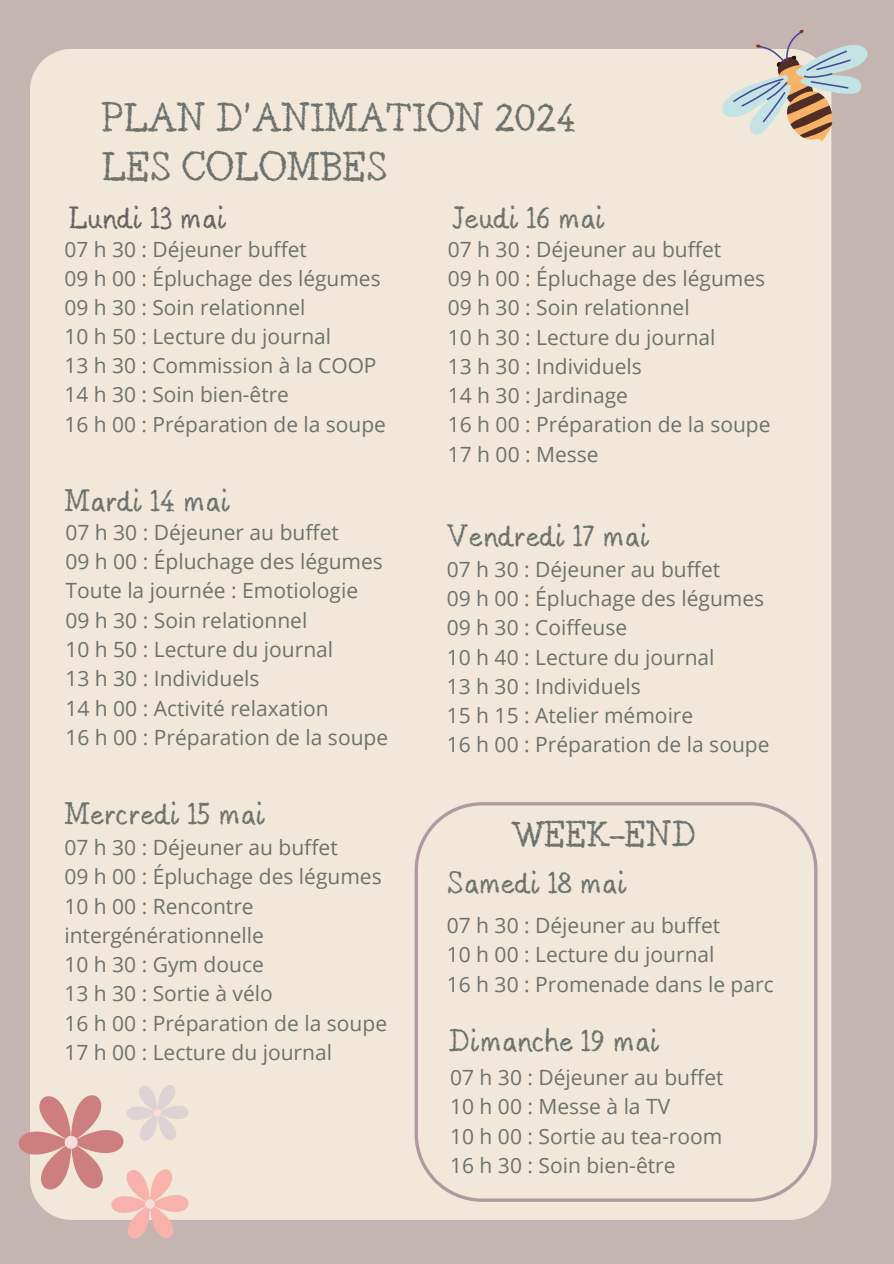
<style>
.page{position:relative;width:894px;height:1264px;background:#fff}
.page>*{position:absolute;margin:0;border:0;box-sizing:border-box;transform-origin:0 0}
.t1{font:34.8px/48.3px "Berton";color:#6c726d}
.t2{font:31.2px "Berton";color:#6c726d}
.t3{font:27px "Berton";color:#6c726d}
.t4{font:26.85px "Berton";color:#656463}
.t5{font:21px/29.2px "Open Sans";color:#6c726d}
.t6{font:20.85px/29.1px "Open Sans";color:#6c726d}
</style>
<div class="page">
<div style="left:0;top:0;width:893px;height:1263px;background:#c4b5b2"></div>
<div style="left:30px;top:49px;width:801px;height:1170px;background:#f1e8d9"></div>
<div style="left:414px;top:802px;width:403px;height:399px;background:#f1e8d9"></div>
<svg style="left:18px;top:1061px;width:184px;height:178px"></svg>
<svg style="left:721px;top:30px;width:146px;height:111px"></svg>
<h1 class="t1" style="left:101px;top:95px;width:476px">PLAN D'ANIMATION 2024<br>LES COLOMBES</h1>
<p class="t4" style="left:68px;top:203px;width:160px">Lundi 13 mai</p>
<p class="t6" style="left:64px;top:234px;width:323px">07 h 30 : Déjeuner buffet<br>09 h 00 : Épluchage des légumes<br>09 h 30 : Soin relationnel<br>10 h 50 : Lecture du journal<br>13 h 30 : Commission à la COOP<br>14 h 30 : Soin bien-être<br>16 h 00 : Préparation de la soupe</p>
<p class="t3" style="left:64px;top:486px;width:167px">Mardi 14 mai</p>
<p class="t5" style="left:65px;top:517px;width:324px">07 h 30 : Déjeuner au buffet<br>09 h 00 : Épluchage des légumes<br>Toute la journée : Emotiologie<br>09 h 30 : Soin relationnel<br>10 h 50 : Lecture du journal<br>13 h 30 : Individuels<br>14 h 00 : Activité relaxation<br>16 h 00 : Préparation de la soupe</p>
<p class="t3" style="left:64px;top:799px;width:203px">Mercredi 15 mai</p>
<p class="t5" style="left:64px;top:832px;width:324px">07 h 30 : Déjeuner au buffet<br>09 h 00 : Épluchage des légumes<br>10 h 00 : Rencontre intergénérationnelle<br>10 h 30 : Gym douce<br>13 h 30 : Sortie à vélo<br>16 h 00 : Préparation de la soupe<br>17 h 00 : Lecture du journal</p>
<p class="t3" style="left:452px;top:203px;width:155px">Jeudi 16 mai</p>
<p class="t5" style="left:447px;top:234px;width:324px">07 h 30 : Déjeuner au buffet<br>09 h 00 : Épluchage des légumes<br>09 h 30 : Soin relationnel<br>10 h 30 : Lecture du journal<br>13 h 30 : Individuels<br>14 h 30 : Jardinage<br>16 h 00 : Préparation de la soupe<br>17 h 00 : Messe</p>
<p class="t3" style="left:446px;top:521px;width:204px">Vendredi 17 mai</p>
<p class="t5" style="left:446px;top:554px;width:324px">07 h 30 : Déjeuner au buffet<br>09 h 00 : Épluchage des légumes<br>09 h 30 : Coiffeuse<br>10 h 40 : Lecture du journal<br>13 h 30 : Individuels<br>15 h 15 : Atelier mémoire<br>16 h 00 : Préparation de la soupe</p>
<h2 class="t2" style="left:511px;top:817px;width:186px">WEEK-END</h2>
<p class="t3" style="left:446px;top:868px;width:182px">Samedi 18 mai</p>
<p class="t5" style="left:446px;top:910px;width:328px">07 h 30 : Déjeuner au buffet<br>10 h 00 : Lecture du journal<br>16 h 30 : Promenade dans le parc</p>
<p class="t3" style="left:448px;top:1025px;width:213px">Dimanche 19 mai</p>
<p class="t5" style="left:450px;top:1062px;width:275px">07 h 30 : Déjeuner au buffet<br>10 h 00 : Messe à la TV<br>10 h 00 : Sortie au tea-room<br>16 h 30 : Soin bien-être</p>
</div>
